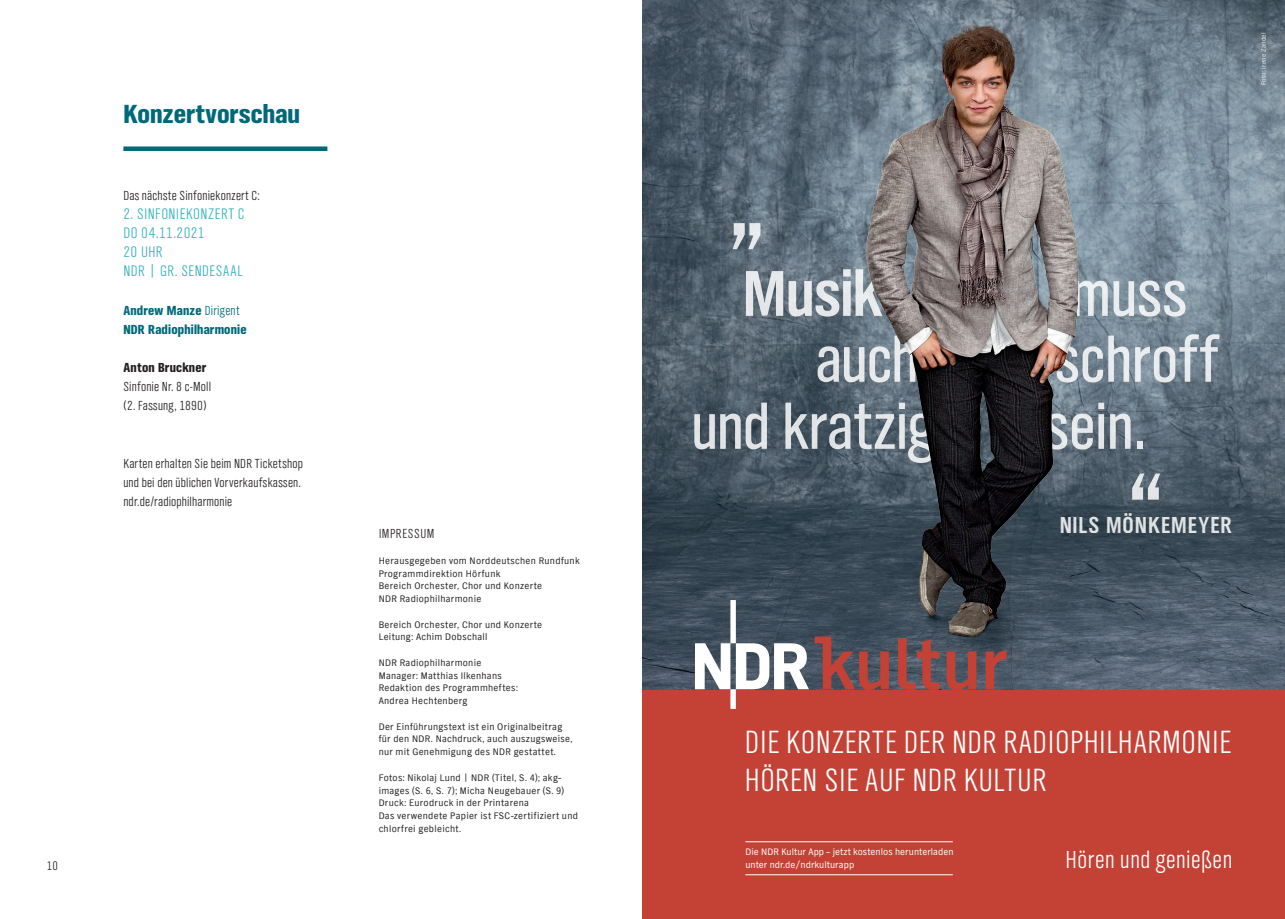
<style>
.page{position:relative;width:1285px;height:919px;background:#fff}
.page>*{position:absolute;margin:0;border:0;box-sizing:border-box;transform-origin:0 0}
.t1{font:700 95.85px "NDR Sans Cond";color:#fff}
.t2{font:95.85px "NDR Sans Cond Bold 3";color:#fff}
.t3{font:67.05px "NDR Sans Cond Regular 5";letter-spacing:-.015em;color:#fff}
.t4{font:67.05px "NDR Sans Cond Regular 4";letter-spacing:.005em;color:#fff}
.t5{font:67.05px "NDR Sans Cond Bold 4";letter-spacing:-.005em;color:#fff}
.t6{font:67.05px "NDR Sans Cond";color:#fff}
.t7{font:67.05px "NDR Sans Cond Regular 2";color:#fff}
.t8{font:67.05px "NDR Sans Cond Regular 3";color:#fff}
.t9{font:300 33.3px/38.2px "NDR Sans Cond";letter-spacing:.01em;color:#fff}
.t10{font:900 27px "NDR Sans Cond";color:#006979}
.t11{font:300 25.5px "NDR Sans Cond";letter-spacing:.02em;color:#fff}
.t12{font:24px "NDR Sans Cond Bold 2";letter-spacing:.045em;color:#fff}
.t13{font:300 15.75px/19px "NDR Sans Cond";letter-spacing:.025em;color:#33b2bf}
.t14{font:300 13.5px/19.2px "NDR Sans Cond";letter-spacing:.015em;color:#231f20}
.t15{font:900 13.5px/19.2px "NDR Sans Cond";letter-spacing:.015em;color:#006979}
.t16{font:900 13.5px "NDR Sans Cond";letter-spacing:.015em;color:#231f20}
.t17{font:300 13.5px "NDR Sans Cond";letter-spacing:.04em;color:#231f20}
.t18{font:300 12.75px "NDR Sans Cond";color:#231f20}
.t19{font:9.75px/12.8px "NDR Sans";letter-spacing:.03em;color:#231f20}
.t20{font:9.75px/12.8px "NDR Sans";letter-spacing:.005em;color:#fff}
.t21{font:6.75px "NDR Sans Regular 2";letter-spacing:.025em;color:#fff}
.s1{font-weight:300}
</style>
<div class="page">
<div style="left:123px;top:146px;width:204px;height:5px;background:#006979"></div>
<div style="left:642px;top:0;width:642px;height:918px;background:#c44135"></div>
<img style="left:642px;top:0;width:642px;height:689px">
<hr style="left:745px;top:874px;width:207px;height:1px;background:#fff">
<hr style="left:745px;top:841px;width:207px;height:1px;background:#fff">
<svg style="left:694px;top:600px;width:114px;height:108px"></svg>
<svg style="left:814px;top:636px;width:74px;height:54px"></svg>
<svg style="left:946px;top:651px;width:30px;height:39px"></svg>
<svg style="left:985px;top:650px;width:21px;height:39px"></svg>
<svg style="left:897px;top:638px;width:42px;height:51px"></svg>
<h3 class="t10" style="left:123px;top:97px;width:178px">Konzertvorschau</h3>
<h3 class="t14" style="left:123px;top:185px;width:138px">Das nächste Sinfoniekonzert C:</h3>
<h3 class="t13" style="left:123px;top:204px;width:123px">2. SINFONIEKONZERT C<br>DO 04.11.2021<br>20 UHR<br>NDR | GR. SENDESAAL</h3>
<h3 class="t15" style="left:123px;top:300px;width:125px">Andrew Manze <span class="s1">Dirigent<br></span>NDR Radiophilharmonie</h3>
<h3 class="t16" style="left:123px;top:359px;width:84px">Anton Bruckner</h3>
<h3 class="t14" style="left:123px;top:377px;width:89px">Sinfonie Nr. 8 c-Moll (2. Fassung, 1890)</h3>
<h3 class="t14" style="left:123px;top:453px;width:181px">Karten erhalten Sie beim NDR Ticketshop und bei den üblichen Vorverkaufskassen. ndr.de/radiophilharmonie</h3>
<h3 class="t18" style="left:47px;top:857px;width:13px">10</h3>
<h3 class="t17" style="left:378px;top:525px;width:57px">IMPRESSUM</h3>
<p class="t19" style="left:378px;top:553px;width:202px">Herausgegeben vom Norddeutschen Rundfunk Programmdirektion Hörfunk<br>Bereich Orchester, Chor und Konzerte<br>NDR Radiophilharmonie</p>
<p class="t19" style="left:378px;top:617px;width:165px">Bereich Orchester, Chor und Konzerte<br>Leitung: Achim Dobschall</p>
<p class="t19" style="left:378px;top:655px;width:141px">NDR Radiophilharmonie<br>Manager: Matthias Ilkenhans<br>Redaktion des Programmheftes:<br>Andrea Hechtenberg</p>
<p class="t19" style="left:378px;top:719px;width:195px">Der Einführungstext ist ein Originalbeitrag für den NDR. Nachdruck, auch auszugsweise, nur mit Genehmigung des NDR gestattet.</p>
<p class="t19" style="left:378px;top:770px;width:201px">Fotos: Nikolaj Lund | NDR (Titel, S. 4); akg&shy;images (S. 6, S. 7); Micha Neugebauer (S. 9)<br>Druck: Eurodruck in der Printarena<br>Das verwendete Papier ist FSC-zertifiziert und chlorfrei gebleicht.</p>
<p class="t21" style="left:1259px;top:85px;width:54px;rotate:-90deg">Foto: Irene Zandel</p>
<h1 class="t2" style="left:729px;top:151px;width:36px">„</h1>
<h2 class="t5" style="left:742px;top:257px;width:141px">Musik</h2>
<h2 class="t7" style="left:1070px;top:258px;width:118px">muss</h2>
<h2 class="t8" style="left:815px;top:324px;width:105px">auch</h2>
<h2 class="t4" style="left:1055px;top:324px;width:164px">schroff</h2>
<h2 class="t3" style="left:691px;top:391px;width:246px">und kratzig</h2>
<h2 class="t6" style="left:1044px;top:391px;width:103px">sein.</h2>
<h1 class="t1" style="left:1127px;top:456px;width:36px">“</h1>
<h3 class="t12" style="left:1059px;top:511px;width:174px">NILS MÖNKEMEYER</h3>
<h3 class="t9" style="left:744px;top:723px;width:488px">DIE KONZERTE DER NDR RADIOPHILHARMONIE<br>HÖREN SIE AUF NDR KULTUR</h3>
<p class="t20" style="left:745px;top:845px;width:210px">Die NDR Kultur App – jetzt kostenlos herunterladen unter ndr.de/ndrkulturapp</p>
<h3 class="t11" style="left:1065px;top:846px;width:168px">Hören und genießen</h3>
</div>
